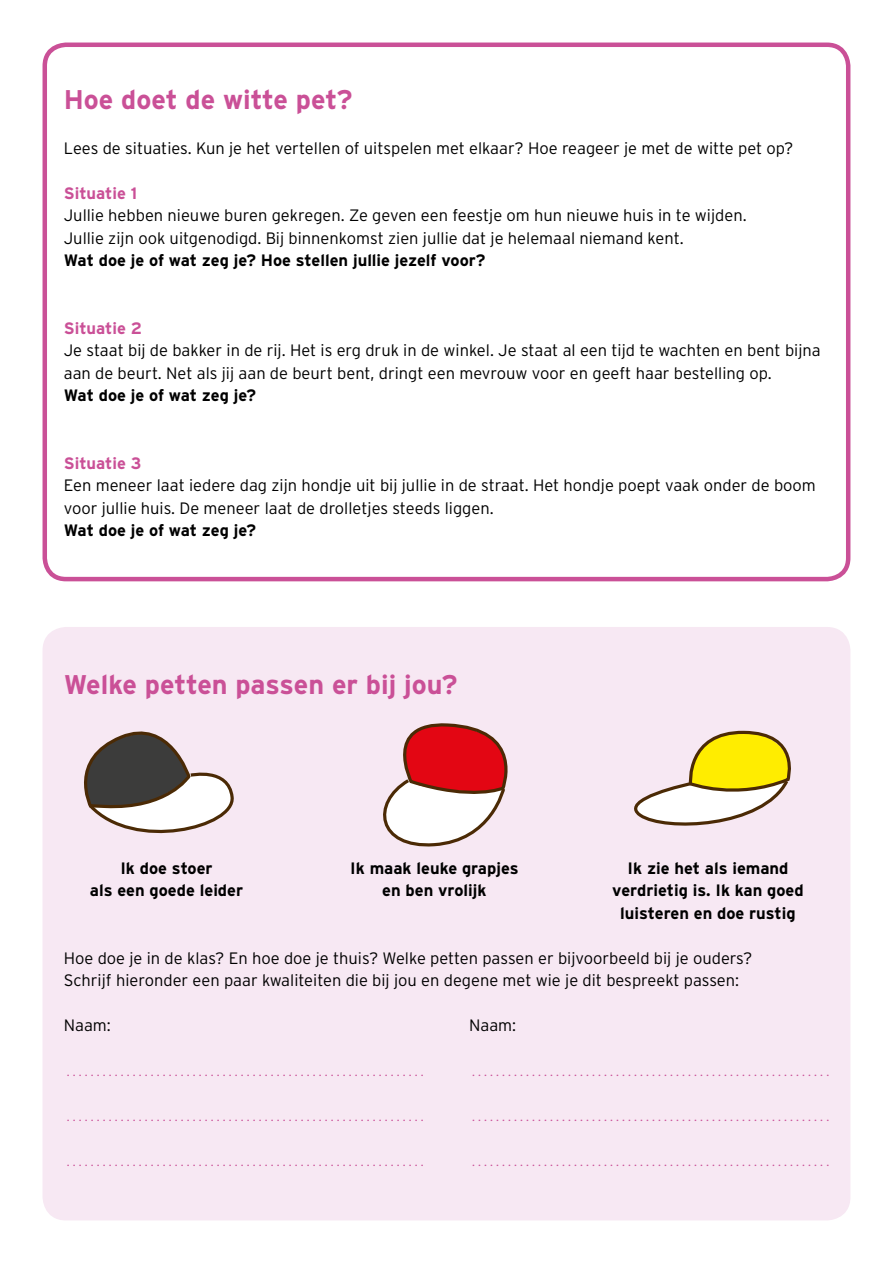
<style>
.page{position:relative;width:893px;height:1263px;background:#fff}
.page>*{position:absolute;margin:0;border:0;box-sizing:border-box;transform-origin:0 0}
.t1{font:700 27px "Interstate";color:#ca5097}
.t2{font:300 16.5px/22.5px "Interstate";color:#000}
.t3{font:700 16.5px/22.5px "Interstate";color:#000;text-align:center}
.t4{font:700 16.5px "Interstate";color:#ca5097}
.t5{font:300 12px "Interstate";color:#ca5097}
</style>
<div class="page">
<div style="left:43px;top:43px;width:807px;height:538px;border:4px solid #ca5097;border-radius:21px"></div>
<div style="left:45px;top:629px;width:803px;height:589px;background:#f7e8f3;border-radius:21px"></div>
<div style="left:43px;top:627px;width:807px;height:593px;border:4px solid #f7e8f3;border-radius:21px"></div>
<svg style="left:84px;top:731px;width:150px;height:103px"></svg>
<svg style="left:383px;top:723px;width:125px;height:124px"></svg>
<svg style="left:634px;top:730px;width:157px;height:96px"></svg>
<h1 class="t1" style="left:64px;top:84px;width:290px">Hoe doet de witte pet?</h1>
<p class="t2" style="left:64px;top:137px;width:731px">Lees de situaties. Kun je het vertellen of uitspelen met elkaar? Hoe reageer je met de witte pet op?</p>
<p class="t4" style="left:64px;top:184px;width:75px">Situatie 1</p>
<p class="t2" style="left:64px;top:204px;width:684px">Jullie hebben nieuwe buren gekregen. Ze geven een feestje om hun nieuwe huis in te wijden.<br>Jullie zijn ook uitgenodigd. Bij binnenkomst zien jullie dat je helemaal niemand kent.</p>
<p class="t3" style="left:64px;top:249px;width:423px">Wat doe je of wat zeg je? Hoe stellen jullie jezelf voor?</p>
<p class="t4" style="left:64px;top:319px;width:80px">Situatie 2</p>
<p class="t2" style="left:64px;top:339px;width:758px">Je staat bij de bakker in de rij. Het is erg druk in de winkel. Je staat al een tijd te wachten en bent bijna aan de beurt. Net als jij aan de beurt bent, dringt een mevrouw voor en geeft haar bestelling op.</p>
<p class="t3" style="left:64px;top:384px;width:194px">Wat doe je of wat zeg je?</p>
<p class="t4" style="left:64px;top:454px;width:79px">Situatie 3</p>
<p class="t2" style="left:64px;top:474px;width:754px">Een meneer laat iedere dag zijn hondje uit bij jullie in de straat. Het hondje poept vaak onder de boom voor jullie huis. De meneer laat de drolletjes steeds liggen.</p>
<p class="t3" style="left:64px;top:519px;width:194px">Wat doe je of wat zeg je?</p>
<h1 class="t1" style="left:64px;top:669px;width:395px">Welke petten passen er bij jou?</h1>
<p class="t3" style="left:90px;top:857px;width:155px">Ik doe stoer<br>als een goede leider</p>
<p class="t3" style="left:350px;top:857px;width:170px">Ik maak leuke grapjes en ben vrolijk</p>
<p class="t3" style="left:612px;top:857px;width:193px">Ik zie het als iemand verdrietig is. Ik kan goed luisteren en doe rustig</p>
<p class="t2" style="left:64px;top:947px;width:690px">Hoe doe je in de klas? En hoe doe je thuis? Welke petten passen er bijvoorbeeld bij je ouders?<br>Schrijf hieronder een paar kwaliteiten die bij jou en degene met wie je dit bespreekt passen:</p>
<p class="t2" style="left:64px;top:1014px;width:49px">Naam:</p>
<p class="t2" style="left:469px;top:1014px;width:49px">Naam:</p>
<p class="t5" style="left:67px;top:1065px;width:358px">. . . . . . . . . . . . . . . . . . . . . . . . . . . . . . . . . . . . . . . . . . . . . . . . . . . . . . . . . . . .</p>
<p class="t5" style="left:472px;top:1065px;width:358px">. . . . . . . . . . . . . . . . . . . . . . . . . . . . . . . . . . . . . . . . . . . . . . . . . . . . . . . . . . . .</p>
<p class="t5" style="left:67px;top:1110px;width:358px">. . . . . . . . . . . . . . . . . . . . . . . . . . . . . . . . . . . . . . . . . . . . . . . . . . . . . . . . . . . .</p>
<p class="t5" style="left:472px;top:1110px;width:358px">. . . . . . . . . . . . . . . . . . . . . . . . . . . . . . . . . . . . . . . . . . . . . . . . . . . . . . . . . . . .</p>
<p class="t5" style="left:67px;top:1155px;width:358px">. . . . . . . . . . . . . . . . . . . . . . . . . . . . . . . . . . . . . . . . . . . . . . . . . . . . . . . . . . . .</p>
<p class="t5" style="left:472px;top:1155px;width:358px">. . . . . . . . . . . . . . . . . . . . . . . . . . . . . . . . . . . . . . . . . . . . . . . . . . . . . . . . . . . .</p>
</div>
